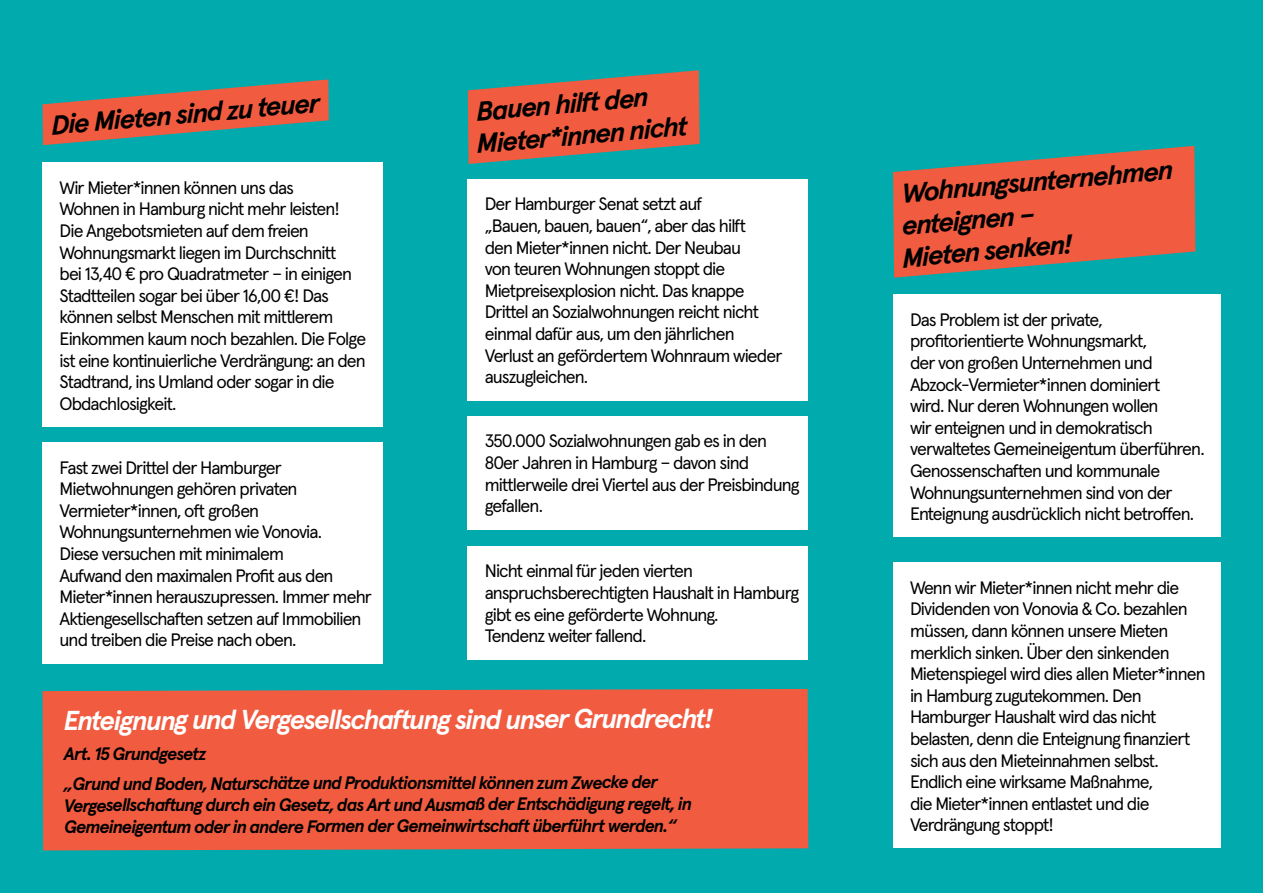
<style>
.page{position:relative;width:1263px;height:893px;background:#00aaad}
.page>*{position:absolute;margin:0;border:0;box-sizing:border-box;transform-origin:0 0}
.t1{font:italic 700 27.3px "Apercu Pro";letter-spacing:-.06em;color:#fff}
.t2{font:italic 700 27px/32.4px "Apercu Pro";color:#000}
.t3{font:18px/21.6px "Apercu Pro";letter-spacing:-.05em;color:#000}
.t4{font:italic 700 18px/29.4px "Apercu Pro";letter-spacing:-.06em;color:#000}
</style>
<div class="page">
<div style="left:43px;top:163px;width:340px;height:264px;background:#fff"></div>
<svg style="left:43px;top:79px;width:286px;height:66px"></svg>
<svg style="left:468px;top:70px;width:232px;height:94px"></svg>
<div style="left:468px;top:179px;width:340px;height:221px;background:#fff"></div>
<svg style="left:893px;top:146px;width:302px;height:132px"></svg>
<div style="left:893px;top:295px;width:327px;height:242px;background:#fff"></div>
<div style="left:43px;top:442px;width:340px;height:221px;background:#fff"></div>
<div style="left:468px;top:546px;width:340px;height:113px;background:#fff"></div>
<div style="left:468px;top:416px;width:340px;height:113px;background:#fff"></div>
<div style="left:893px;top:562px;width:327px;height:286px;background:#fff"></div>
<div style="left:43px;top:689px;width:765px;height:161px;background:#f15b40"></div>
<h2 class="t2" style="left:49px;top:108px;width:271px;rotate:-5deg">Die Mieten sind zu teuer</h2>
<h2 class="t2" style="left:472px;top:94px;width:213px;rotate:-5deg">Bauen hilft den<br>Mieter*innen nicht</h2>
<p class="t3" style="left:60px;top:175px;width:308px">Wir Mieter*innen können uns das<br>Wohnen in Hamburg nicht mehr leisten!<br>Die Angebotsmieten auf dem freien Wohnungsmarkt liegen im Durchschnitt<br>bei 13,40 € pro Quadratmeter – in einigen Stadtteilen sogar bei über 16,00 €! Das können selbst Menschen mit mittlerem Einkommen kaum noch bezahlen. Die Folge ist eine kontinuierliche Verdrängung: an den Stadtrand, ins Umland oder sogar in die Obdachlosigkeit.</p>
<p class="t3" style="left:60px;top:455px;width:314px">Fast zwei Drittel der Hamburger Mietwohnungen gehören privaten Vermieter*innen, oft großen Wohnungsunternehmen wie Vonovia.<br>Diese versuchen mit minimalem<br>Aufwand den maximalen Profit aus den Mieter*innen herauszupressen. Immer mehr Aktiengesellschaften setzen auf Immobilien und treiben die Preise nach oben.</p>
<p class="t3" style="left:485px;top:192px;width:299px">Der Hamburger Senat setzt auf<br>„Bauen, bauen, bauen“, aber das hilft<br>den Mieter*innen nicht. Der Neubau<br>von teuren Wohnungen stoppt die Mietpreisexplosion nicht. Das knappe Drittel an Sozialwohnungen reicht nicht einmal dafür aus, um den jährlichen Verlust an gefördertem Wohnraum wieder auszugleichen.</p>
<p class="t3" style="left:485px;top:429px;width:316px">350.000 Sozialwohnungen gab es in den<br>80er Jahren in Hamburg – davon sind mittlerweile drei Viertel aus der Preisbindung gefallen.</p>
<p class="t3" style="left:485px;top:559px;width:316px">Nicht einmal für jeden vierten anspruchsberechtigten Haushalt in Hamburg gibt es eine geförderte Wohnung.<br>Tendenz weiter fallend.</p>
<h1 class="t1" style="left:64px;top:698px;width:651px">Enteignung und Vergesellschaftung sind unser Grundrecht!</h1>
<p class="t4" style="left:64px;top:737px;width:595px">Art. 15 Grundgesetz<br>„Grund und Boden, Naturschätze und Produktionsmittel können zum Zwecke der</p>
<p class="t4" style="left:64px;top:792px;width:630px;line-height:21.6px">Vergesellschaftung durch ein Gesetz, das Art und Ausmaß der Entschädigung regelt, in<br>Gemeineigentum oder in andere Formen der Gemeinwirtschaft überführt werden.“</p>
<h2 class="t2" style="left:894px;top:176px;width:279px;rotate:-5deg">Wohnungsunternehmen enteignen –<br>Mieten senken!</h2>
<p class="t3" style="left:910px;top:307px;width:296px">Das Problem ist der private, profitorientierte Wohnungsmarkt,<br>der von großen Unternehmen und Abzock-Vermieter*innen dominiert<br>wird. Nur deren Wohnungen wollen<br>wir enteignen und in demokratisch verwaltetes Gemeineigentum überführen.<br>Genossenschaften und kommunale Wohnungsunternehmen sind von der Enteignung ausdrücklich nicht betroffen.</p>
<p class="t3" style="left:910px;top:575px;width:297px">Wenn wir Mieter*innen nicht mehr die Dividenden von Vonovia &amp; Co. bezahlen müssen, dann können unsere Mieten merklich sinken. Über den sinkenden Mietenspiegel wird dies allen Mieter*innen in Hamburg zugutekommen. Den Hamburger Haushalt wird das nicht belasten, denn die Enteignung finanziert sich aus den Mieteinnahmen selbst.<br>Endlich eine wirksame Maßnahme,<br>die Mieter*innen entlastet und die Verdrängung stoppt!</p>
</div>
